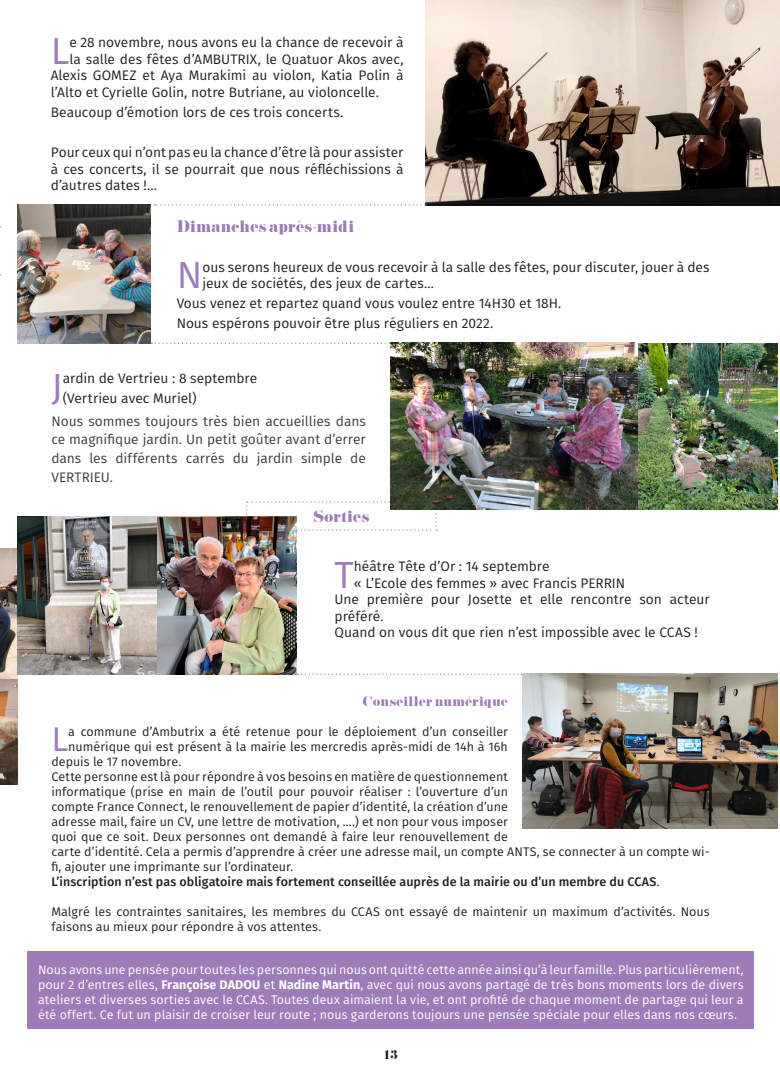
<style>
.page{position:relative;width:780px;height:1088px;background:#fff}
.page>*{position:absolute;margin:0;border:0;box-sizing:border-box;transform-origin:0 0}
.t1{font:37.75px "Fira Sans";color:#9d7cb7}
.t2{font:34.25px "Fira Sans";color:#9d7cb7}
.t3{font:15px "Pistilli";letter-spacing:-.01em;color:#9d7cb7}
.t4{font:13.75px/16.5px "Fira Sans";color:#231f20}
.t5{font:13.75px/18.8px "Fira Sans";letter-spacing:-.005em;color:#3e3e3f;text-align:justify}
.t6{font:12.5px/15px "Fira Sans";color:#231f20}
.t7{font:12.5px/15px "Fira Sans";color:#fff;text-align:justify}
.t8{font:500 12.5px "Fira Sans";letter-spacing:.005em;color:#231f20}
.t9{font:12.5px "Pistilli";color:#9d7cb7}
.t10{font:12.5px "Pistilli";color:#231f20}
.s1{font-weight:400}
.s2{font-weight:700}
</style>
<div class="page">
<svg style="left:246px;top:501px;width:191px;height:30px"></svg>
<img style="left:0;top:548px;width:18px;height:236px">
<img style="left:425px;top:0;width:355px;height:206px">
<svg style="left:154px;top:204px;width:272px;height:2px"></svg>
<img style="left:18px;top:204px;width:133px;height:140px">
<img style="left:390px;top:343px;width:387px;height:167px">
<svg style="left:151px;top:343px;width:239px;height:1px"></svg>
<img style="left:18px;top:516px;width:279px;height:158px">
<svg style="left:297px;top:674px;width:225px;height:1px"></svg>
<img style="left:522px;top:673px;width:255px;height:155px">
<div style="left:27px;top:951px;width:727px;height:78px;background:#9d7cb7"></div>
<h1 class="t1" style="left:51px;top:23px;width:20px">L</h1>
<p class="t4" style="left:69px;top:34px;width:335px">e 28 novembre, nous avons eu la chance de recevoir à</p>
<p class="t4" style="left:69px;top:51px;width:335px">la salle des fêtes d’AMBUTRIX, le Quatuor Akos avec,</p>
<p class="t4" style="left:51px;top:67px;width:354px">Alexis GOMEZ et Aya Murakimi au violon, Katia Polin à</p>
<p class="t4" style="left:51px;top:84px;width:330px">l’Alto et Cyrielle Golin, notre Butriane, au violoncelle.</p>
<p class="t4" style="left:51px;top:104px;width:294px">Beaucoup d’émotion lors de ces trois concerts.</p>
<p class="t4" style="left:51px;top:144px;width:354px;text-align:justify">Pour ceux qui n’ont pas eu la chance d’être là pour assister à ces concerts, il se pourrait que nous réfléchissions à d’autres dates !...</p>
<p class="t3" style="left:177px;top:216px;width:179px">Dimanches après-midi</p>
<h1 class="t1" style="left:177px;top:247px;width:27px">N</h1>
<p class="t4" style="left:202px;top:258px;width:508px">ous serons heureux de vous recevoir à la salle des fêtes, pour discuter, jouer à des jeux de sociétés, des jeux de cartes…</p>
<p class="t4" style="left:177px;top:293px;width:386px;line-height:20px">Vous venez et repartez quand vous voulez entre 14H30 et 18H.<br>Nous espérons pouvoir être plus réguliers en 2022.</p>
<h1 class="t1" style="left:51px;top:359px;width:13px">J</h1>
<p class="t4" style="left:63px;top:368px;width:196px;line-height:20px">ardin de Vertrieu : 8 septembre (Vertrieu avec Muriel)</p>
<p class="t5" style="left:51px;top:411px;width:316px">Nous sommes toujours très bien accueillies dans ce magnifique jardin. Un petit goûter avant d’errer dans les différents carrés du jardin simple de VERTRIEU.</p>
<p class="t3" style="left:313px;top:506px;width:58px">Sorties</p>
<h1 class="t1" style="left:334px;top:546px;width:21px">T</h1>
<p class="t4" style="left:354px;top:558px;width:197px">héâtre Tête d’Or : 14 septembre</p>
<p class="t4" style="left:354px;top:574px;width:273px">« L’Ecole des femmes » avec Francis PERRIN</p>
<p class="t4" style="left:334px;top:591px;width:376px">Une première pour Josette et elle rencontre son acteur</p>
<p class="t4" style="left:334px;top:607px;width:51px">préféré.</p>
<p class="t4" style="left:334px;top:624px;width:365px">Quand on vous dit que rien n’est impossible avec le CCAS !</p>
<p class="t9" style="left:362px;top:693px;width:147px">Conseiller numérique</p>
<h2 class="t2" style="left:51px;top:713px;width:18px">L</h2>
<p class="t6" style="left:68px;top:723px;width:441px">a commune d’Ambutrix a été retenue pour le déploiement d’un conseiller</p>
<p class="t6" style="left:68px;top:738px;width:441px">numérique qui est présent à la mairie les mercredis après-midi de 14h à 16h</p>
<p class="t6" style="left:51px;top:753px;width:131px">depuis le 17 novembre.</p>
<p class="t6" style="left:51px;top:768px;width:458px">Cette personne est là pour répondre à vos besoins en matière de questionnement</p>
<p class="t6" style="left:51px;top:783px;width:458px">informatique (prise en main de l’outil pour pouvoir réaliser : l’ouverture d’un</p>
<p class="t6" style="left:51px;top:798px;width:458px">compte France Connect, le renouvellement de papier d’identité, la création d’une</p>
<p class="t6" style="left:51px;top:813px;width:458px">adresse mail, faire un CV, une lettre de motivation, ….) et non pour vous imposer</p>
<p class="t6" style="left:51px;top:828px;width:458px">quoi que ce soit. Deux personnes ont demandé à faire leur renouvellement de</p>
<p class="t6" style="left:51px;top:843px;width:659px">carte d’identité. Cela a permis d’apprendre à créer une adresse mail, un compte ANTS, se connecter à un compte wi-</p>
<p class="t6" style="left:51px;top:858px;width:243px">fi, ajouter une imprimante sur l’ordinateur.</p>
<p class="t8" style="left:51px;top:871px;width:609px">L’inscription n’est pas obligatoire mais fortement conseillée auprès de la mairie ou d’un membre du CCAS<span class="s1">.</span></p>
<p class="t6" style="left:51px;top:903px;width:659px">Malgré les contraintes sanitaires, les membres du CCAS ont essayé de maintenir un maximum d’activités. Nous faisons au mieux pour répondre à vos attentes.</p>
<p class="t7" style="left:38px;top:961px;width:707px">Nous avons une pensée pour toutes les personnes qui nous ont quitté cette année ainsi qu’à leur famille. Plus particulièrement, pour 2 d’entres elles, <span class="s2">Françoise DADOU</span> et <span class="s2">Nadine Martin</span>, avec qui nous avons partagé de très bons moments lors de divers ateliers et diverses sorties avec le CCAS. Toutes deux aimaient la vie, et ont profité de chaque moment de partage qui leur a été offert. Ce fut un plaisir de croiser leur route ; nous garderons toujours une pensée spéciale pour elles dans nos cœurs.</p>
<p class="t10" style="left:383px;top:1046px;width:16px">13</p>
</div>
